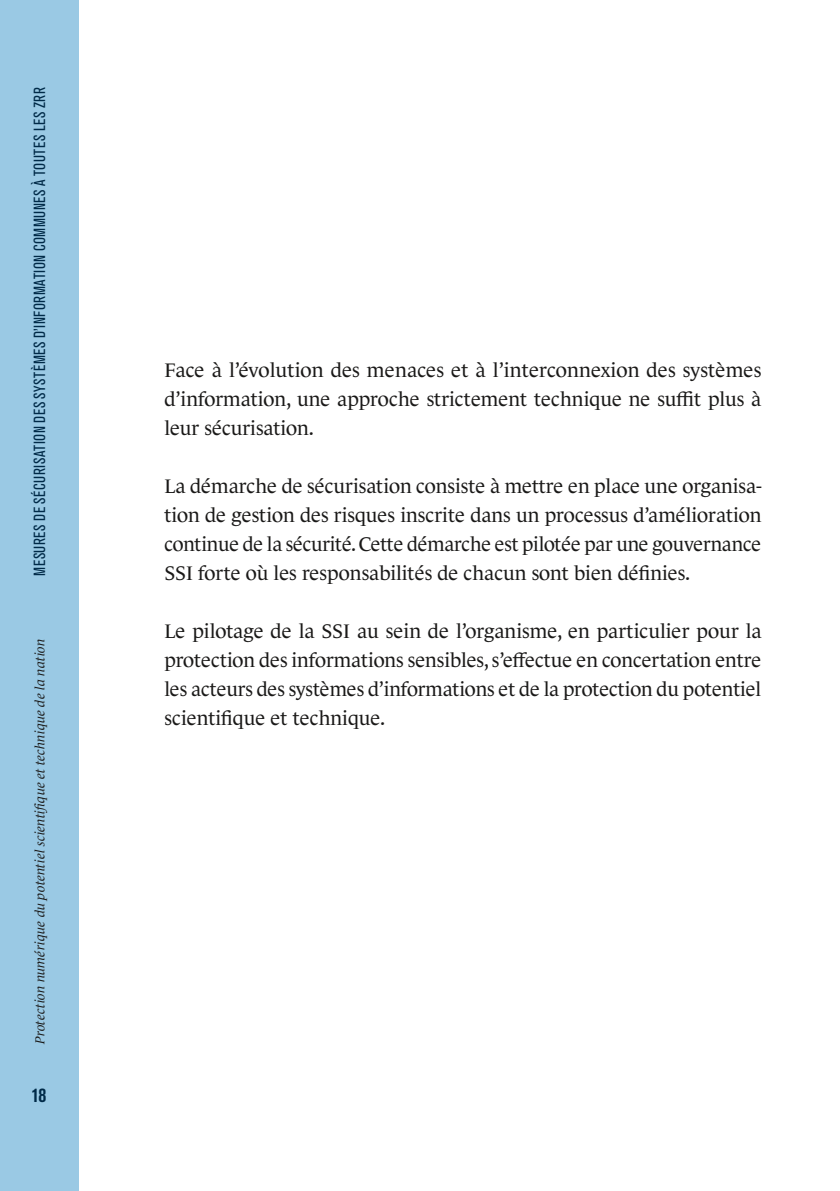
<style>
.page{position:relative;width:840px;height:1191px;background:#fff}
.page>*{position:absolute;margin:0;border:0;box-sizing:border-box;transform-origin:0 0}
.t1{font:20px/29px "Le Monde Journal Pro";color:#1a1918;text-align:justify}
.t2{font:700 condensed 20px "Akzidenz Grotesk Pro";color:#002a48}
.t3{font:condensed 16px "Akzidenz Grotesk Pro";letter-spacing:.035em;color:#002a48}
.t4{font:italic 13.4px "Le Monde Journal Pro";letter-spacing:.005em;color:#1a1918}
</style>
<div class="page">
<div style="left:0;top:0;width:78px;height:1191px;background:#9ac9e4"></div>
<p class="t3" style="left:29px;top:576px;width:489px;rotate:-90deg">Mesures de sécurisation des systèmes d’information communes à toutes les ZRR</p>
<p class="t4" style="left:30px;top:1044px;width:407px;rotate:-90deg">Protection numérique du potentiel scientifique et technique de la nation</p>
<p class="t2" style="left:32px;top:1082px;width:16px">18</p>
<p class="t1" style="left:164px;top:354px;width:598px">Face à l’évolution des menaces et à l’interconnexion des systèmes d’information, une approche strictement technique ne suffit plus à leur sécurisation.</p>
<p class="t1" style="left:164px;top:470px;width:598px">La démarche de sécurisation consiste à mettre en place une organisa&shy;tion de gestion des risques inscrite dans un processus d’amélioration continue de la sécurité. Cette démarche est pilotée par une gouvernance SSI forte où les responsabilités de chacun sont bien définies.</p>
<p class="t1" style="left:164px;top:615px;width:598px">Le pilotage de la SSI au sein de l’organisme, en particulier pour la protection des informations sensibles, s’effectue en concertation entre les acteurs des systèmes d’informations et de la protection du potentiel scientifique et technique.</p>
</div>
